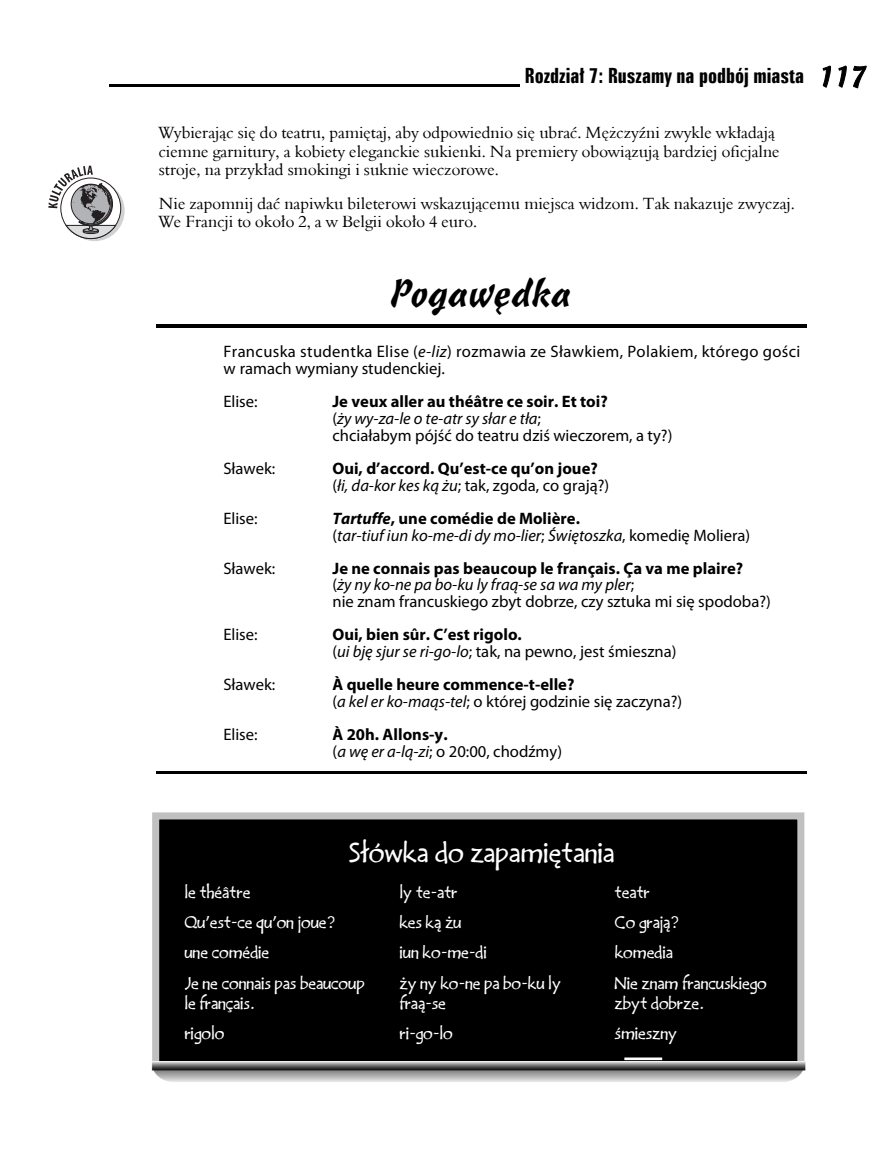
<style>
.page{position:relative;width:893px;height:1166px;background:#fff}
.page>*{position:absolute;margin:0;border:0;box-sizing:border-box;transform-origin:0 0}
.t1{font:38.5px "Freehand 471 EU";color:#000}
.t2{font:24.5px "Handy TTEFN";color:#fff}
.t3{font:700 21px "Zurich X Cn EU";color:#000}
.t4{font:16.62px/17px "Myriad Pro";color:#000}
.t5{font:16.62px/18.4px "Aldine 401 EU";color:#000}
.t6{font:16.62px/17px "Myriad Pro";letter-spacing:.02em;color:#000}
.t7{font:italic 16.62px/17px "Myriad Pro";color:#000}
.t8{font:700 16.62px/17px "Myriad Pro";color:#000}
.t9{font:14.88px/19.8px "Handy TTEFN";color:#fff}
.s1{font-family:"Freehand 471 EU";font-weight:400;font-size:28px}
.s2{font-style:italic}
.s3{font-weight:700}
.s4{font-weight:400}
.s5{font-weight:400;font-style:italic}
.s6{font-weight:700;font-style:normal}
.s7{font-style:normal}
</style>
<div class="page">
<hr style="left:109px;top:84px;width:411px;height:2px;background:#000">
<div style="left:152px;top:812px;width:652px;height:258px;background:#000;border:7px solid #c0c0c0"></div>
<hr style="left:624px;top:1057px;width:38px;height:3px;background:#fff">
<img style="left:152px;top:1061px;width:654px;height:21px">
<hr style="left:156px;top:324px;width:650px;height:4px;background:#000">
<hr style="left:156px;top:771px;width:650px;height:2px;background:#000">
<svg style="left:65px;top:181px;width:60px;height:60px"></svg>
<svg style="left:61px;top:178px;width:60px;height:60px"></svg>
<svg style="left:48px;top:166px;width:68px;height:73px"></svg>
<p class="t3" style="left:524px;top:63px;width:343px">Rozdział 7: Ruszamy na podbój miasta <span class="s1">117</span></p>
<p class="t5" style="left:159px;top:123px;width:622px">Wybierając się do teatru, pamiętaj, aby odpowiednio się ubrać. Mężczyźni zwykle wkładają ciemne garnitury, a kobiety eleganckie sukienki. Na premiery obowiązują bardziej oficjalne stroje, na przykład smokingi i suknie wieczorowe.</p>
<p class="t5" style="left:159px;top:194px;width:637px">Nie zapomnij dać napiwku bileterowi wskazującemu miejsca widzom. Tak nakazuje zwyczaj.<br>We Francji to około 2, a w Belgii około 4 euro.</p>
<h1 class="t1" style="left:390px;top:271px;width:183px">Pogawędka</h1>
<p class="t6" style="left:223px;top:344px;width:578px">Francuska studentka Elise (<span class="s2">e-liz</span>) rozmawia ze Sławkiem, Polakiem, którego gości w ramach wymiany studenckiej.</p>
<p class="t4" style="left:223px;top:394px;width:36px">Elise:</p>
<p class="t4" style="left:332px;top:394px;width:341px"><span class="s3">Je veux aller au théâtre ce soir. Et toi?<br></span>(<span class="s2">ży wy-za-le o te-atr sy słar e tła</span>;<br>chciałabym pójść do teatru dziś wieczorem, a ty?)</p>
<p class="t4" style="left:223px;top:461px;width:53px">Sławek:</p>
<p class="t8" style="left:332px;top:461px;width:278px">Oui, d’accord. Qu’est-ce qu’on joue? <span class="s4">(</span><span class="s5">łi, da-kor kes ką żu</span><span class="s4">; tak, zgoda, co grają?)</span></p>
<p class="t4" style="left:223px;top:511px;width:36px">Elise:</p>
<p class="t7" style="left:332px;top:511px;width:419px"><span class="s3">Tartuffe</span><span class="s6">, une comédie de Molière.<br></span><span class="s7">(</span>tar-tiuf iun ko-me-di dy mo-lier<span class="s7">;</span> Świętoszka<span class="s7">, komedię Moliera)</span></p>
<p class="t4" style="left:223px;top:561px;width:53px">Sławek:</p>
<p class="t4" style="left:332px;top:561px;width:440px"><span class="s3">Je ne connais pas beaucoup le français. Ça va me plaire?<br></span>(<span class="s2">ży ny ko-ne pa bo-ku ly fraą-se sa wa my pler</span>;<br>nie znam francuskiego zbyt dobrze, czy sztuka mi się spodoba?)</p>
<p class="t4" style="left:223px;top:627px;width:36px">Elise:</p>
<p class="t4" style="left:332px;top:627px;width:345px"><span class="s3">Oui, bien sûr. C’est rigolo.<br></span>(<span class="s2">ui bję sjur se ri-go-lo</span>; tak, na pewno, jest śmieszna)</p>
<p class="t4" style="left:223px;top:677px;width:53px">Sławek:</p>
<p class="t4" style="left:332px;top:677px;width:351px"><span class="s3">À quelle heure commence-t-elle?<br></span>(<span class="s2">a kel er ko-maąs-tel</span>; o której godzinie się zaczyna?)</p>
<p class="t4" style="left:223px;top:727px;width:36px">Elise:</p>
<p class="t4" style="left:332px;top:727px;width:231px"><span class="s3">À 20h. Allons-y.<br></span>(<span class="s2">a wę er a-lą-zi</span>; o 20:00, chodźmy)</p>
<h2 class="t2" style="left:348px;top:835px;width:268px">Słówka do zapamiętania</h2>
<p class="t9" style="left:184px;top:883px;width:67px">le théâtre</p>
<p class="t9" style="left:399px;top:883px;width:60px">ly te-atr</p>
<p class="t9" style="left:614px;top:883px;width:37px">teatr</p>
<p class="t9" style="left:184px;top:913px;width:153px">Qu’est-ce qu’on joue?</p>
<p class="t9" style="left:399px;top:913px;width:64px">kes ką żu</p>
<p class="t9" style="left:614px;top:913px;width:67px">Co grają?</p>
<p class="t9" style="left:184px;top:943px;width:86px">une comédie</p>
<p class="t9" style="left:399px;top:943px;width:89px">iun ko-me-di</p>
<p class="t9" style="left:614px;top:943px;width:60px">komedia</p>
<p class="t9" style="left:184px;top:974px;width:182px">Je ne connais pas beaucoup le français.</p>
<p class="t9" style="left:399px;top:974px;width:163px">ży ny ko-ne pa bo-ku ly fraą-se</p>
<p class="t9" style="left:614px;top:974px;width:154px">Nie znam francuskiego zbyt dobrze.</p>
<p class="t9" style="left:184px;top:1024px;width:42px">rigolo</p>
<p class="t9" style="left:399px;top:1024px;width:55px">ri-go-lo</p>
<p class="t9" style="left:614px;top:1024px;width:64px">śmieszny</p>
</div>
